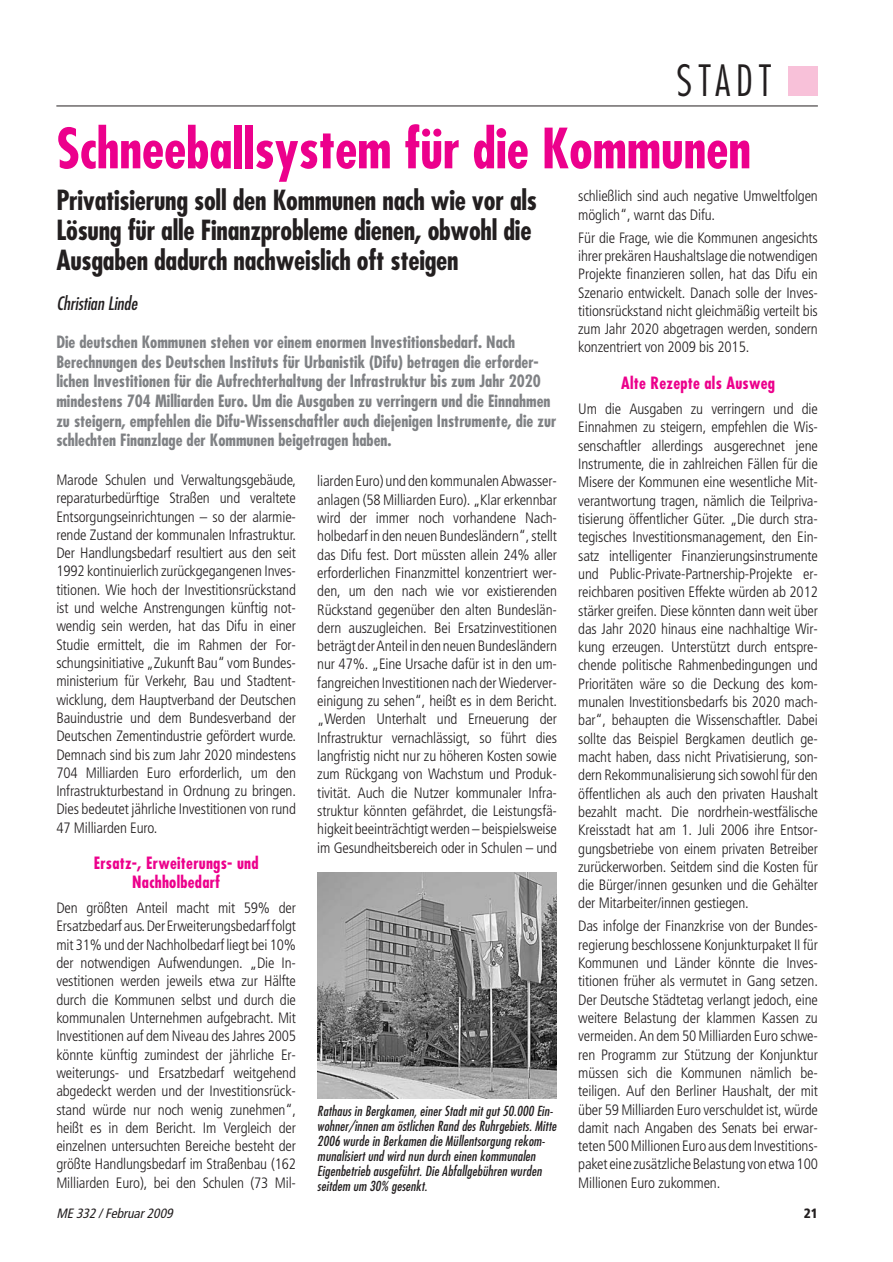
<style>
.page{position:relative;width:893px;height:1262px;background:#fff}
.page>*{position:absolute;margin:0;border:0;box-sizing:border-box;transform-origin:0 0}
.t1{font:700 condensed 54px "Futura";letter-spacing:-.005em;color:#ec008c}
.t2{font:300 condensed 42px "Futura";letter-spacing:.15em;color:#231f20;scale:.96 1}
.t3{font:700 condensed 27px/30px "Futura";letter-spacing:-.01em;color:#231f20}
.t4{font:italic condensed 18px "Futura";color:#231f20}
.t5{font:700 condensed 16.5px/19.5px "Futura";color:#808285}
.t6{font:700 condensed 16.5px/19px "Futura";letter-spacing:.015em;color:#ec008c;text-align:center}
.t7{font:300 condensed 15px/18.3px "Frutiger";letter-spacing:-.01em;color:#231f20;text-align:justify}
.t8{font:italic condensed 13.5px/15px "Futura";letter-spacing:.01em;color:#231f20}
.t9{font:italic condensed 13.5px "Frutiger";color:#231f20}
.t10{font:900 condensed 13.5px "Frutiger";color:#231f20}
</style>
<div class="page">
<div style="left:788px;top:66px;width:29px;height:30px;background:#f8c1d9"></div>
<hr style="left:56px;top:106px;width:761px;height:1px;background:#231f20">
<img style="left:318px;top:872px;width:239px;height:226px">
<h2 class="t2" style="left:676px;top:62px;width:100px">STADT</h2>
<h1 class="t1" style="left:56px;top:125px;width:696px">Schneeballsystem für die Kommunen</h1>
<h3 class="t3" style="left:56px;top:188px;width:482px">Privatisierung soll den Kommunen nach wie vor als<br>Lösung für alle Finanzprobleme dienen, obwohl die<br>Ausgaben dadurch nachweislich oft steigen</h3>
<p class="t4" style="left:56px;top:295px;width:82px">Christian Linde</p>
<p class="t5" style="left:56px;top:334px;width:501px">Die deutschen Kommunen stehen vor einem enormen Investitionsbedarf. Nach Berechnungen des Deutschen Instituts für Urbanistik (Difu) betragen die erforder&shy;lichen Investitionen für die Aufrechterhaltung der Infrastruktur bis zum Jahr 2020 mindestens 704 Milliarden Euro. Um die Ausgaben zu verringern und die Einnahmen zu steigern, empfehlen die Difu-Wissenschaftler auch diejenigen Instrumente, die zur schlechten Finanzlage der Kommunen beigetragen haben.</p>
<p class="t7" style="left:56px;top:472px;width:241px">Marode Schulen und Verwaltungsgebäude, reparaturbedürftige Straßen und veraltete Entsorgungseinrichtungen – so der alarmie&shy;rende Zustand der kommunalen Infrastruktur.<br>Der Handlungsbedarf resultiert aus den seit 1992 kontinuierlich zurückgegangenen Inves&shy;titionen. Wie hoch der Investitionsrückstand ist und welche Anstrengungen künftig not&shy;wendig sein werden, hat das Difu in einer Studie ermittelt, die im Rahmen der For&shy;schungsinitiative „Zukunft Bau“ vom Bundes&shy;ministerium für Verkehr, Bau und Stadtent&shy;wicklung, dem Hauptverband der Deutschen Bauindustrie und dem Bundesverband der Deutschen Zementindustrie gefördert wurde.<br>Demnach sind bis zum Jahr 2020 mindestens 704 Milliarden Euro erforderlich, um den Infrastrukturbestand in Ordnung zu bringen.<br>Dies bedeutet jährliche Investitionen von rund 47 Milliarden Euro.</p>
<p class="t6" style="left:94px;top:855px;width:166px">Ersatz-, Erweiterungs- und<br>Nachholbedarf</p>
<p class="t7" style="left:56px;top:900px;width:241px">Den größten Anteil macht mit 59% der Ersatzbedarf aus. Der Erweiterungsbedarf folgt mit 31% und der Nachholbedarf liegt bei 10% der notwendigen Aufwendungen. „Die In&shy;vestitionen werden jeweils etwa zur Hälfte durch die Kommunen selbst und durch die kommunalen Unternehmen aufgebracht. Mit Investitionen auf dem Niveau des Jahres 2005 könnte künftig zumindest der jährliche Er&shy;weiterungs- und Ersatzbedarf weitgehend abgedeckt werden und der Investitionsrück&shy;stand würde nur noch wenig zunehmen“, heißt es in dem Bericht. Im Vergleich der einzelnen untersuchten Bereiche besteht der größte Handlungsbedarf im Straßenbau (162<br>Milliarden Euro), bei den Schulen (73 Mil-</p>
<p class="t7" style="left:578px;top:188px;width:241px">schließlich sind auch negative Umweltfolgen möglich“, warnt das Difu.</p>
<p class="t7" style="left:578px;top:229px;width:241px">Für die Frage, wie die Kommunen angesichts ihrer prekären Haushaltslage die notwendigen Projekte finanzieren sollen, hat das Difu ein Szenario entwickelt. Danach solle der Inves&shy;titionsrückstand nicht gleichmäßig verteilt bis zum Jahr 2020 abgetragen werden, sondern konzentriert von 2009 bis 2015.</p>
<p class="t6" style="left:621px;top:375px;width:155px">Alte Rezepte als Ausweg</p>
<p class="t7" style="left:578px;top:401px;width:241px">Um die Ausgaben zu verringern und die Einnahmen zu steigern, empfehlen die Wis&shy;senschaftler allerdings ausgerechnet jene Instrumente, die in zahlreichen Fällen für die Misere der Kommunen eine wesentliche Mit&shy;verantwortung tragen, nämlich die Teilpriva&shy;tisierung öffentlicher Güter. „Die durch stra&shy;tegisches Investitionsmanagement, den Ein&shy;satz intelligenter Finanzierungsinstrumente und Public-Private-Partnership-Projekte er&shy;reichbaren positiven Effekte würden ab 2012 stärker greifen. Diese könnten dann weit über das Jahr 2020 hinaus eine nachhaltige Wir&shy;kung erzeugen. Unterstützt durch entspre&shy;chende politische Rahmenbedingungen und Prioritäten wäre so die Deckung des kom&shy;munalen Investitionsbedarfs bis 2020 mach&shy;bar“, behaupten die Wissenschaftler. Dabei sollte das Beispiel Bergkamen deutlich ge&shy;macht haben, dass nicht Privatisierung, son&shy;dern Rekommunalisierung sich sowohl für den öffentlichen als auch den privaten Haushalt bezahlt macht. Die nordrhein-westfälische Kreisstadt hat am 1. Juli 2006 ihre Entsor&shy;gungsbetriebe von einem privaten Betreiber zurückerworben. Seitdem sind die Kosten für die Bürger/innen gesunken und die Gehälter der Mitarbeiter/innen gestiegen.</p>
<p class="t7" style="left:578px;top:918px;width:241px">Das infolge der Finanzkrise von der Bundes&shy;regierung beschlossene Konjunkturpaket II für Kommunen und Länder könnte die Inves&shy;titionen früher als vermutet in Gang setzen.<br>Der Deutsche Städtetag verlangt jedoch, eine weitere Belastung der klammen Kassen zu vermeiden. An dem 50 Milliarden Euro schwe&shy;ren Programm zur Stützung der Konjunktur müssen sich die Kommunen nämlich be&shy;teiligen. Auf den Berliner Haushalt, der mit über 59 Milliarden Euro verschuldet ist, würde damit nach Angaben des Senats bei erwar&shy;teten 500 Millionen Euro aus dem Investitions&shy;paket eine zusätzliche Belastung von etwa 100<br>Millionen Euro zukommen.</p>
<p class="t7" style="left:317px;top:473px;width:241px">liarden Euro) und den kommunalen Abwasser&shy;anlagen (58 Milliarden Euro). „Klar erkennbar wird der immer noch vorhandene Nach&shy;holbedarf in den neuen Bundesländern“, stellt das Difu fest. Dort müssten allein 24% aller erforderlichen Finanzmittel konzentriert wer&shy;den, um den nach wie vor existierenden Rückstand gegenüber den alten Bundeslän&shy;dern auszugleichen. Bei Ersatzinvestitionen beträgt der Anteil in den neuen Bundesländern nur 47%. „Eine Ursache dafür ist in den um&shy;fangreichen Investitionen nach der Wiederver&shy;einigung zu sehen“, heißt es in dem Bericht. „Werden Unterhalt und Erneuerung der Infrastruktur vernachlässigt, so führt dies langfristig nicht nur zu höheren Kosten sowie zum Rückgang von Wachstum und Produk&shy;tivität. Auch die Nutzer kommunaler Infra&shy;struktur könnten gefährdet, die Leistungsfä&shy;higkeit beeinträchtigt werden – beispielsweise im Gesundheitsbereich oder in Schulen – und</p>
<p class="t8" style="left:317px;top:1104px;width:240px">Rathaus in Bergkamen, einer Stadt mit gut 50.000 Ein&shy;wohner/innen am östlichen Rand des Ruhrgebiets. Mitte 2006 wurde in Berkamen die Müllentsorgung rekom&shy;munalisiert und wird nun durch einen kommunalen Eigenbetrieb ausgeführt. Die Abfallgebühren wurden seitdem um 30% gesenkt.</p>
<p class="t9" style="left:56px;top:1208px;width:120px">ME 332 / Februar2009</p>
<p class="t10" style="left:803px;top:1208px;width:15px">21</p>
</div>
